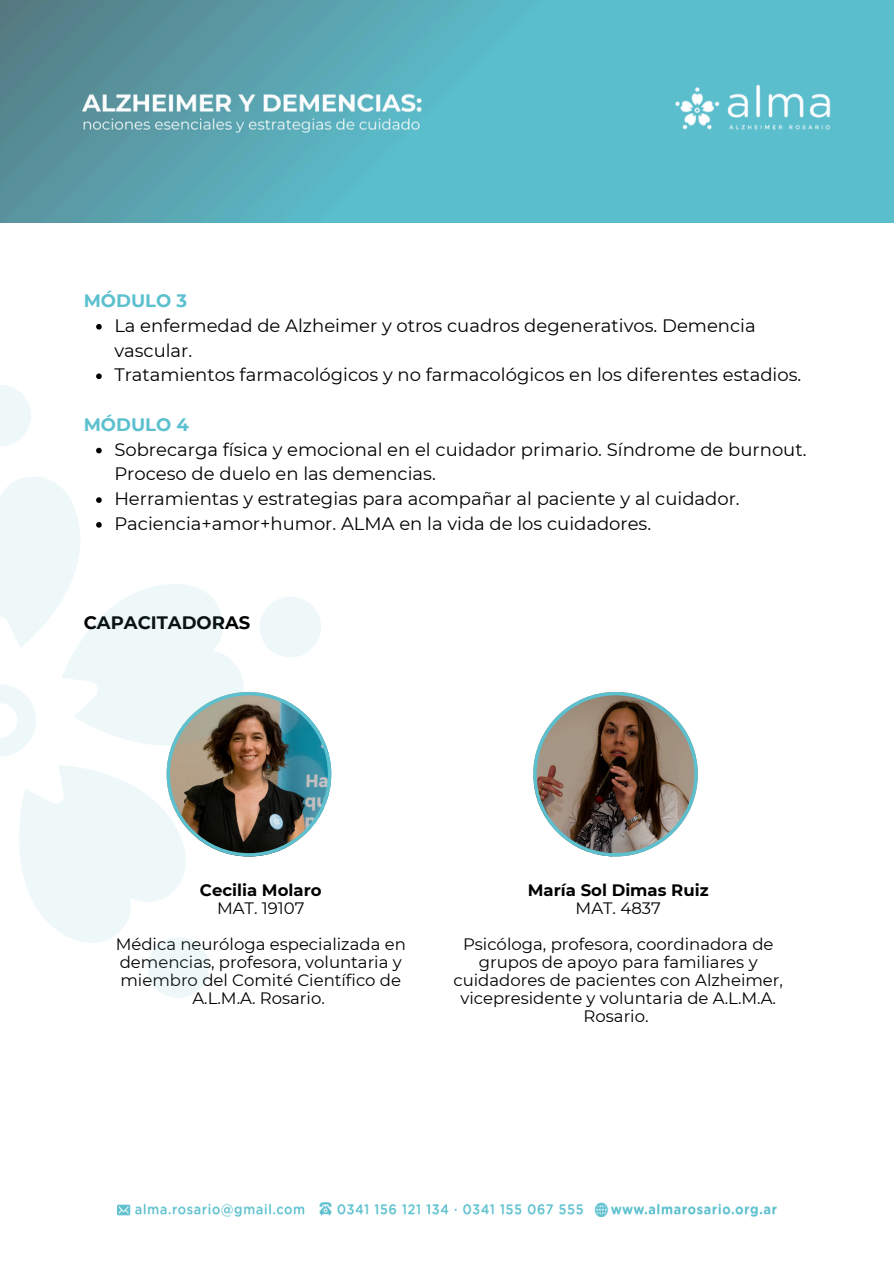
<style>
.page{position:relative;width:894px;height:1264px;background:#fff}
.page>*{position:absolute;margin:0;border:0;box-sizing:border-box;transform-origin:0 0}
.t1{font:18px/24.8px "Montserrat";color:#000}
.t2{font:700 18px "Montserrat";color:#5cc0cf}
.t3{font:700 18px "Montserrat";color:#000}
.t4{font:16.5px/18px "Montserrat";color:#000;text-align:center}
.t5{font:700 16.5px "Montserrat";color:#000}
</style>
<div class="page">
<svg style="left:96px;top:324px;width:6px;height:5px"></svg>
<svg style="left:96px;top:373px;width:6px;height:6px"></svg>
<svg style="left:320px;top:733px;width:11px;height:83px"></svg>
<img style="left:533px;top:692px;width:164px;height:164px">
<img style="left:0;top:0;width:893px;height:223px">
<img style="left:117px;top:1202px;width:658px;height:13px">
<img style="left:0;top:385px;width:320px;height:612px">
<p class="t2" style="left:84px;top:289px;width:105px">MÓDULO 3</p>
<h1 class="t1" style="left:114px;top:313px;width:642px">La enfermedad de Alzheimer y otros cuadros degenerativos. Demencia vascular.</h1>
<p class="t1" style="left:114px;top:362px;width:688px">Tratamientos farmacológicos y no farmacológicos en los diferentes estadios.</p>
<p class="t2" style="left:84px;top:413px;width:106px">MÓDULO 4</p>
<h1 class="t1" style="left:114px;top:437px;width:693px">Sobrecarga física y emocional en el cuidador primario. Síndrome de burnout.<br>Proceso de duelo en las demencias.</h1>
<p class="t1" style="left:114px;top:486px;width:626px">Herramientas y estrategias para acompañar al paciente y al cuidador.</p>
<p class="t1" style="left:114px;top:511px;width:538px">Paciencia+amor+humor. ALMA en la vida de los cuidadores.</p>
<p class="t3" style="left:84px;top:611px;width:168px">CAPACITADORAS</p>
<p class="t5" style="left:200px;top:879px;width:123px">Cecilia Molaro</p>
<p class="t4" style="left:217px;top:898px;width:89px">MAT. 19107</p>
<p class="t4" style="left:116px;top:934px;width:291px">Médica neuróloga especializada en demencias, profesora, voluntaria y miembro del Comité Científico de<br>A.L.M.A. Rosario.</p>
<p class="t5" style="left:527px;top:879px;width:182px">María Sol Dimas Ruiz</p>
<p class="t4" style="left:575px;top:898px;width:87px">MAT. 4837</p>
<p class="t4" style="left:453px;top:934px;width:331px">Psicóloga, profesora, coordinadora de grupos de apoyo para familiares y cuidadores de pacientes con Alzheimer, vicepresidente y voluntaria de A.L.M.A.<br>Rosario.</p>
</div>
